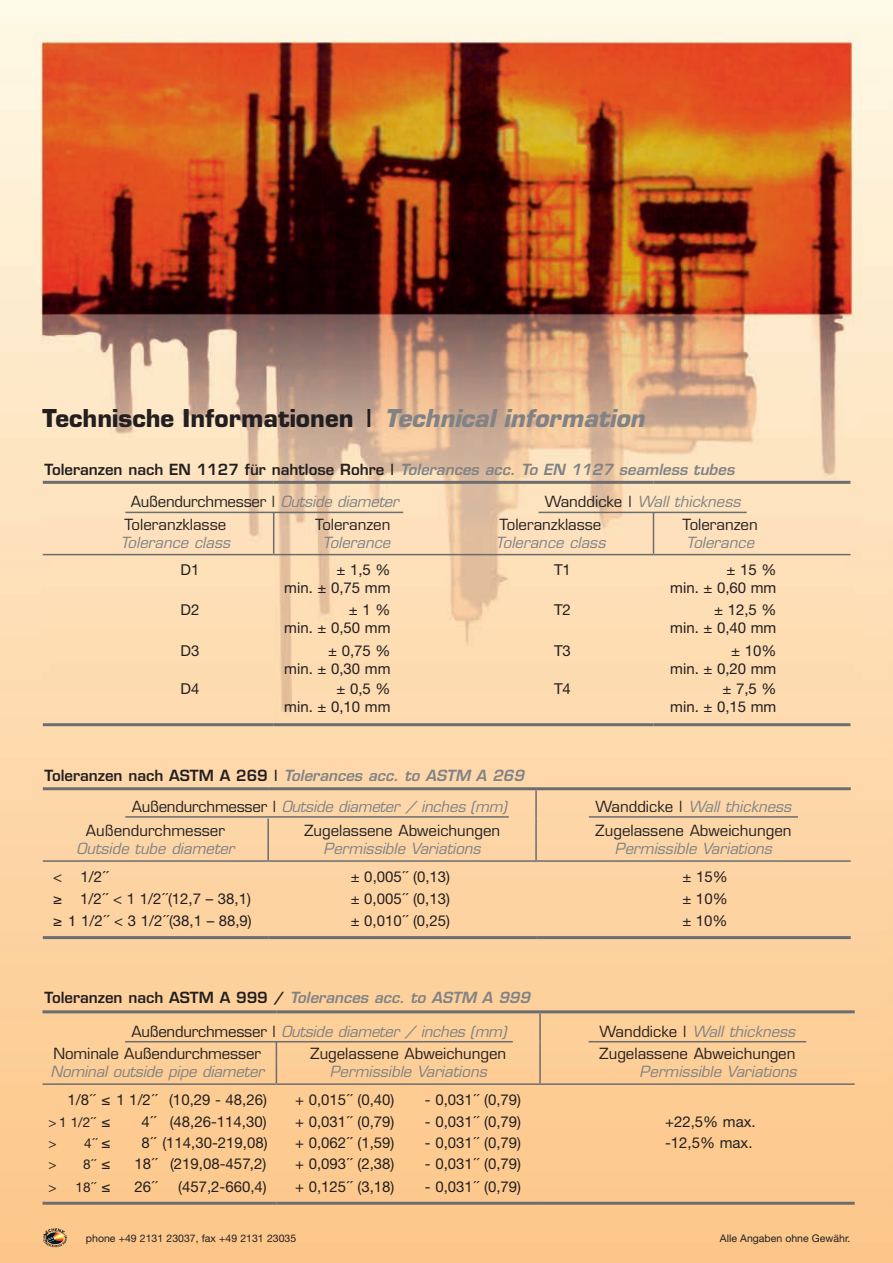
<style>
.page{position:relative;width:893px;height:1263px;background:#fff}
.page>*{position:absolute;margin:0;border:0;box-sizing:border-box;transform-origin:0 0}
.t1{font:700 24px "Eurostile";color:#231f20}
.t2{font:15px/18px "Helvetica Neue";color:#231f20;text-align:right}
.t3{font:italic 15px "Eurostile";color:#808285}
.t4{font:15px "Eurostile";color:#231f20}
.t5{font:italic 600 15px "Eurostile";color:#808285}
.t6{font:600 15px "Eurostile";color:#231f20}
.t7{font:15px "Helvetica";color:#231f20}
.t8{font:13.5px "Helvetica Neue";color:#231f20}
.t9{font:10.5px "Helvetica Neue";color:#231f20}
.s1{font-style:italic;color:#808285}
.s2{font-style:normal;color:#231f20}
.s3{font-family:"Helvetica"}
.s4{font-family:"Helvetica";font-size:15px}
</style>
<div class="page">
<img style="left:0;top:0;width:893px;height:1263px">
<svg style="left:43px;top:1228px;width:24px;height:19px"></svg>
<hr style="left:43px;top:481px;width:231px;height:3px;background:#6c6d70">
<hr style="left:274px;top:481px;width:182px;height:3px;background:#6c6d70">
<hr style="left:456px;top:481px;width:197px;height:3px;background:#6c6d70">
<hr style="left:653px;top:481px;width:197px;height:3px;background:#6c6d70">
<hr style="left:43px;top:723px;width:231px;height:3px;background:#6c6d70">
<hr style="left:274px;top:723px;width:182px;height:3px;background:#6c6d70">
<hr style="left:456px;top:723px;width:197px;height:3px;background:#6c6d70">
<hr style="left:653px;top:723px;width:197px;height:3px;background:#6c6d70">
<hr style="left:273px;top:512px;width:1px;height:42px;background:#6c6d70">
<hr style="left:43px;top:554px;width:231px;height:1px;background:#6c6d70">
<hr style="left:274px;top:554px;width:182px;height:1px;background:#6c6d70">
<hr style="left:653px;top:554px;width:197px;height:1px;background:#6c6d70">
<hr style="left:653px;top:512px;width:1px;height:42px;background:#6c6d70">
<hr style="left:456px;top:554px;width:197px;height:1px;background:#6c6d70">
<hr style="left:125px;top:512px;width:278px;height:1px;background:#6c6d70">
<hr style="left:538px;top:512px;width:209px;height:1px;background:#6c6d70">
<hr style="left:43px;top:787px;width:225px;height:3px;background:#6c6d70">
<hr style="left:268px;top:787px;width:268px;height:3px;background:#6c6d70">
<hr style="left:536px;top:787px;width:315px;height:3px;background:#6c6d70">
<hr style="left:535px;top:790px;width:2px;height:28px;background:#6c6d70">
<hr style="left:267px;top:818px;width:2px;height:42px;background:#6c6d70">
<hr style="left:535px;top:818px;width:2px;height:42px;background:#6c6d70">
<hr style="left:43px;top:860px;width:225px;height:2px;background:#6c6d70">
<hr style="left:268px;top:860px;width:268px;height:2px;background:#6c6d70">
<hr style="left:536px;top:860px;width:315px;height:2px;background:#6c6d70">
<hr style="left:43px;top:936px;width:225px;height:3px;background:#6c6d70">
<hr style="left:268px;top:936px;width:268px;height:3px;background:#6c6d70">
<hr style="left:536px;top:936px;width:315px;height:3px;background:#6c6d70">
<hr style="left:125px;top:816px;width:384px;height:2px;background:#6c6d70">
<hr style="left:589px;top:816px;width:209px;height:2px;background:#6c6d70">
<hr style="left:43px;top:1010px;width:233px;height:3px;background:#6c6d70">
<hr style="left:276px;top:1010px;width:264px;height:3px;background:#6c6d70">
<hr style="left:540px;top:1010px;width:315px;height:3px;background:#6c6d70">
<hr style="left:539px;top:1013px;width:2px;height:28px;background:#6c6d70">
<hr style="left:276px;top:1041px;width:1px;height:42px;background:#6c6d70">
<hr style="left:539px;top:1041px;width:2px;height:42px;background:#6c6d70">
<hr style="left:43px;top:1083px;width:233px;height:2px;background:#6c6d70">
<hr style="left:276px;top:1083px;width:264px;height:2px;background:#6c6d70">
<hr style="left:540px;top:1083px;width:315px;height:2px;background:#6c6d70">
<hr style="left:43px;top:1202px;width:233px;height:3px;background:#6c6d70">
<hr style="left:276px;top:1202px;width:264px;height:3px;background:#6c6d70">
<hr style="left:540px;top:1202px;width:315px;height:3px;background:#6c6d70">
<hr style="left:125px;top:1041px;width:388px;height:1px;background:#6c6d70">
<hr style="left:589px;top:1041px;width:217px;height:1px;background:#6c6d70">
<h1 class="t1" style="left:43px;top:403px;width:603px">Technische Informationen | <span class="s1">Technical information</span></h1>
<p class="t6" style="left:44px;top:460px;width:691px">Toleranzen nach EN 1127 für nahtlose Rohre | <span class="s1">Tolerances acc. To EN 1127 seamless tubes</span></p>
<p class="t4" style="left:131px;top:493px;width:270px">Außendurchmesser | <span class="s1">Outside diameter</span></p>
<p class="t3" style="left:545px;top:493px;width:197px"><span class="s2">Wanddicke |</span> Wall thickness</p>
<p class="t4" style="left:124px;top:516px;width:103px">Toleranzklasse</p>
<p class="t3" style="left:120px;top:534px;width:111px">Tolerance class</p>
<p class="t4" style="left:315px;top:516px;width:77px">Toleranzen</p>
<p class="t3" style="left:322px;top:534px;width:70px">Tolerance</p>
<p class="t4" style="left:500px;top:516px;width:103px">Toleranzklasse</p>
<p class="t3" style="left:496px;top:534px;width:111px">Tolerance class</p>
<p class="t4" style="left:682px;top:516px;width:77px">Toleranzen</p>
<p class="t3" style="left:686px;top:534px;width:70px">Tolerance</p>
<p class="t2" style="left:181px;top:560px;width:20px">D1</p>
<p class="t2" style="left:284px;top:560px;width:108px">± 1,5 %<br>min. ± 0,75 mm</p>
<p class="t2" style="left:554px;top:560px;width:18px">T1</p>
<p class="t2" style="left:670px;top:560px;width:108px">± 15 %<br>min. ± 0,60 mm</p>
<p class="t2" style="left:181px;top:601px;width:20px">D2</p>
<p class="t2" style="left:284px;top:601px;width:108px">± 1 %<br>min. ± 0,50 mm</p>
<p class="t2" style="left:554px;top:601px;width:18px">T2</p>
<p class="t2" style="left:670px;top:601px;width:108px">± 12,5 %<br>min. ± 0,40 mm</p>
<p class="t2" style="left:181px;top:641px;width:20px">D3</p>
<p class="t2" style="left:284px;top:641px;width:108px">± 0,75 %<br>min. ± 0,30 mm</p>
<p class="t2" style="left:554px;top:641px;width:18px">T3</p>
<p class="t2" style="left:670px;top:641px;width:108px">± 10%<br>min. ± 0,20 mm</p>
<p class="t2" style="left:181px;top:679px;width:20px">D4</p>
<p class="t2" style="left:284px;top:679px;width:108px">± 0,5 %<br>min. ± 0,10 mm</p>
<p class="t2" style="left:554px;top:679px;width:18px">T4</p>
<p class="t2" style="left:670px;top:679px;width:108px">± 7,5 %<br>min. ± 0,15 mm</p>
<p class="t5" style="left:44px;top:766px;width:481px"><span class="s2">Toleranzen nach ASTM A 269 |</span> Tolerances acc. to ASTM A 269</p>
<p class="t3" style="left:132px;top:797px;width:377px"><span class="s2">Außendurchmesser |</span> Outside diameter / inches (mm)</p>
<p class="t3" style="left:595px;top:797px;width:197px"><span class="s2">Wanddicke |</span> Wall thickness</p>
<p class="t4" style="left:86px;top:821px;width:141px">Außendurchmesser</p>
<p class="t3" style="left:76px;top:839px;width:160px">Outside tube diameter</p>
<p class="t4" style="left:304px;top:821px;width:198px">Zugelassene Abweichungen</p>
<p class="t3" style="left:324px;top:839px;width:159px">Permissible Variations</p>
<p class="t4" style="left:595px;top:821px;width:198px">Zugelassene Abweichungen</p>
<p class="t3" style="left:615px;top:839px;width:159px">Permissible Variations</p>
<p class="t2" style="left:53px;top:868px;width:57px">&lt; 1/2´´</p>
<p class="t2" style="left:351px;top:868px;width:101px">± 0,005´´ (0,13)</p>
<p class="t2" style="left:682px;top:868px;width:47px">± 15%</p>
<p class="t7" style="left:53px;top:887px;width:10px">≥</p>
<p class="t2" style="left:80px;top:889px;width:172px">1/2´´ &lt; 1 1/2´´(12,7 – 38,1)</p>
<p class="t2" style="left:351px;top:889px;width:101px">± 0,005´´ (0,13)</p>
<p class="t2" style="left:682px;top:889px;width:47px">± 10%</p>
<p class="t2" style="left:53px;top:911px;width:200px"><span class="s3">≥ 1</span> 1/2´´ &lt; 3 1/2´´(38,1 – 88,9)</p>
<p class="t2" style="left:351px;top:911px;width:101px">± 0,010´´ (0,25)</p>
<p class="t2" style="left:682px;top:911px;width:47px">± 10%</p>
<p class="t5" style="left:44px;top:988px;width:487px"><span class="s2">Toleranzen nach ASTM A 999 /</span> Tolerances acc. to ASTM A 999</p>
<p class="t3" style="left:131px;top:1022px;width:377px"><span class="s2">Außendurchmesser |</span> Outside diameter / inches (mm)</p>
<p class="t3" style="left:599px;top:1022px;width:197px"><span class="s2">Wanddicke |</span> Wall thickness</p>
<p class="t4" style="left:54px;top:1044px;width:209px">Nominale Außendurchmesser</p>
<p class="t3" style="left:50px;top:1062px;width:215px">Nominal outside pipe diameter</p>
<p class="t4" style="left:310px;top:1044px;width:198px">Zugelassene Abweichungen</p>
<p class="t3" style="left:330px;top:1062px;width:159px">Permissible Variations</p>
<p class="t4" style="left:599px;top:1044px;width:198px">Zugelassene Abweichungen</p>
<p class="t3" style="left:640px;top:1062px;width:159px">Permissible Variations</p>
<p class="t2" style="left:67px;top:1091px;width:201px">1/8´´ <span class="s3">≤</span> 1 1/2´´ (10,29 - 48,26)</p>
<p class="t2" style="left:295px;top:1091px;width:101px">+ 0,015´´ (0,40)</p>
<p class="t2" style="left:425px;top:1091px;width:98px">- 0,031´´ (0,79)</p>
<p class="t8" style="left:49px;top:1114px;width:63px">&gt; 1 1/2´´ <span class="s4">≤</span></p>
<p class="t2" style="left:142px;top:1112px;width:127px">4´´ (48,26-114,30)</p>
<p class="t2" style="left:295px;top:1112px;width:101px">+ 0,031´´ (0,79)</p>
<p class="t2" style="left:425px;top:1112px;width:98px">- 0,031´´ (0,79)</p>
<p class="t2" style="left:665px;top:1112px;width:92px">+22,5% max.</p>
<p class="t8" style="left:49px;top:1135px;width:63px">&gt; 4´´ <span class="s4">≤</span></p>
<p class="t2" style="left:142px;top:1133px;width:128px">8´´ (114,30-219,08)</p>
<p class="t2" style="left:295px;top:1133px;width:101px">+ 0,062´´ (1,59)</p>
<p class="t2" style="left:425px;top:1133px;width:98px">- 0,031´´ (0,79)</p>
<p class="t2" style="left:665px;top:1133px;width:89px">-12,5% max.</p>
<p class="t8" style="left:49px;top:1156px;width:63px">&gt; 8´´ <span class="s4">≤</span></p>
<p class="t2" style="left:134px;top:1154px;width:133px">18´´ (219,08-457,2)</p>
<p class="t2" style="left:295px;top:1154px;width:101px">+ 0,093´´ (2,38)</p>
<p class="t2" style="left:425px;top:1154px;width:98px">- 0,031´´ (0,79)</p>
<p class="t8" style="left:49px;top:1179px;width:63px">&gt; 18´´ <span class="s4">≤</span></p>
<p class="t2" style="left:134px;top:1177px;width:25px">26´´</p>
<p class="t2" style="left:178px;top:1177px;width:90px">(457,2-660,4)</p>
<p class="t2" style="left:295px;top:1177px;width:101px">+ 0,125´´ (3,18)</p>
<p class="t2" style="left:425px;top:1177px;width:98px">- 0,031´´ (0,79)</p>
<p class="t8" style="left:43px;top:1229px;width:9px">1</p>
<p class="t9" style="left:720px;top:1231px;width:132px">Alle Angaben ohne Gewähr.</p>
<p class="t9" style="left:86px;top:1232px;width:212px">phone +49 2131 23037, fax +49 2131 23035</p>
</div>
